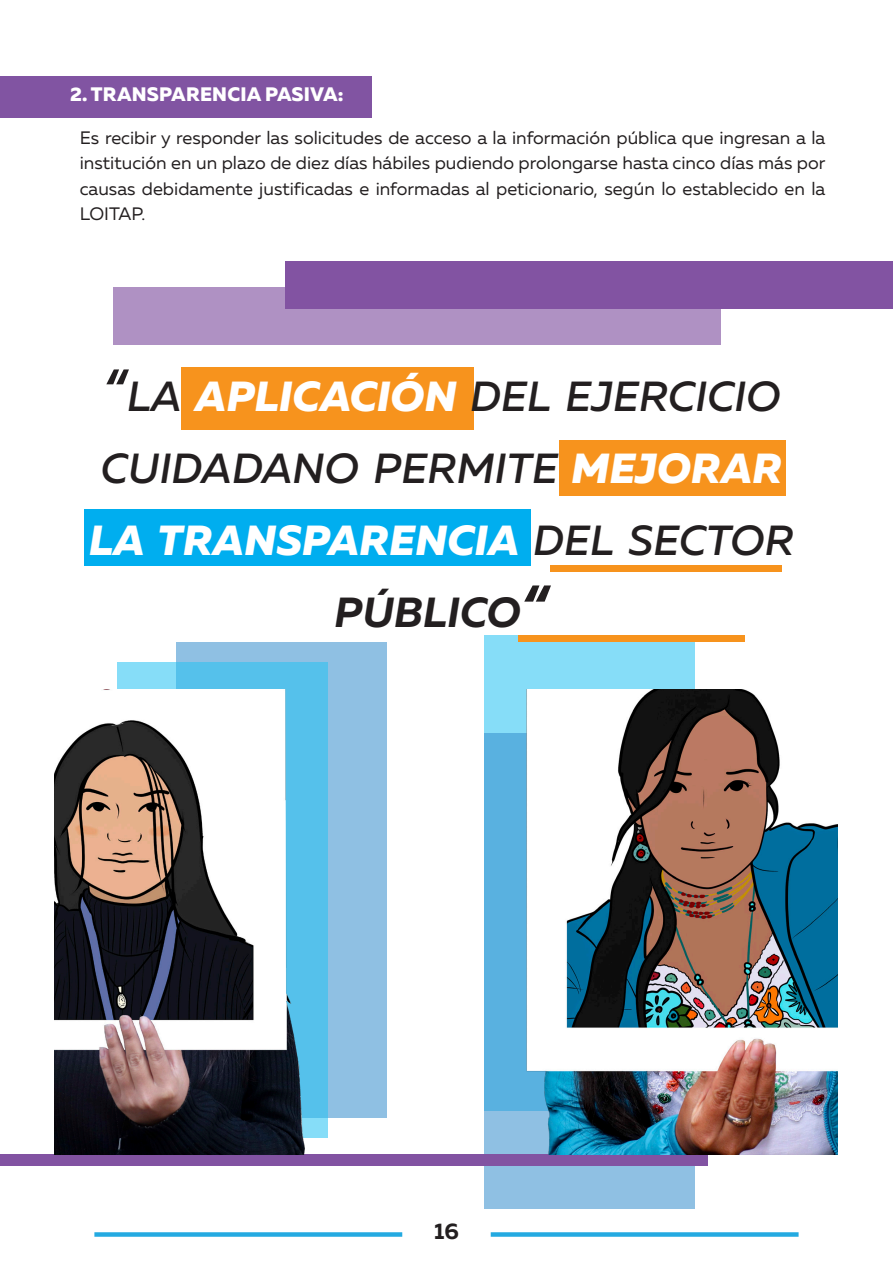
<style>
.page{position:relative;width:893px;height:1263px;background:#fff}
.page>*{position:absolute;margin:0;border:0;box-sizing:border-box;transform-origin:0 0}
.t1{font:italic 500 42px/72px "Muller";color:#231f20;text-align:center}
.t2{font:700 22.5px "Muller";color:#231f20}
.Párrafo{font:800 19.5px "Muller";letter-spacing:.01em;color:#fff}
.Párrafo-2{font:18px/25.5px "Muller";color:#231f20;text-align:justify}
.s1{font-size:60px}
.s2{font-weight:800;color:#fff}
.s3{font-weight:700}
.s4{font-weight:700;font-size:60px}
</style>
<div class="page">
<div style="left:491px;top:1232px;width:308px;height:5px;background:#24aae1"></div>
<div style="left:94px;top:1232px;width:308px;height:5px;background:#24aae1"></div>
<div style="left:484px;top:635px;width:211px;height:475px;background:#86ddf8"></div>
<svg style="left:484px;top:734px;width:211px;height:475px;background:#80bce2"></svg>
<div style="left:176px;top:642px;width:211px;height:475px;background:#8fc0e3"></div>
<div style="left:84px;top:509px;width:446px;height:57px;background:#00aeef"></div>
<div style="left:559px;top:440px;width:226px;height:55px;background:#f7931d"></div>
<div style="left:181px;top:367px;width:292px;height:62px;background:#f7931d"></div>
<div style="left:0;top:77px;width:371px;height:41px;background:#8154a2"></div>
<hr style="left:892px;top:0;width:1px;height:370px;background:#24aae1">
<hr style="left:892px;top:370px;width:1px;height:59px;background:#175d9e">
<hr style="left:892px;top:1166px;width:1px;height:43px;background:#24aae1">
<div style="left:519px;top:635px;width:226px;height:7px;background:#f7931d"></div>
<div style="left:550px;top:566px;width:231px;height:6px;background:#f7931d"></div>
<div style="left:0;top:1154px;width:708px;height:12px;background:#8253a2"></div>
<svg style="left:117px;top:662px;width:210px;height:476px;background:#62c8ee"></svg>
<img style="left:54px;top:690px;width:268px;height:464px">
<img style="left:493px;top:690px;width:345px;height:464px">
<div style="left:113px;top:287px;width:607px;height:57px;background:#af91c3"></div>
<div style="left:286px;top:261px;width:607px;height:48px;background:#8253a2"></div>
<p class="Párrafo" style="left:70px;top:82px;width:275px">2. TRANSPARENCIA PASIVA:</p>
<p class="Párrafo-2" style="left:80px;top:124px;width:747px">Es recibir y responder las solicitudes de acceso a la información pública que ingresan a la institución en un plazo de diez días hábiles pudiendo prolongarse hasta cinco días más por causas debidamente justificadas e informadas al peticionario, según lo establecido en la LOITAP.</p>
<p class="t1" style="left:89px;top:360px;width:707px"><span class="s1">“</span>LA <span class="s2">APLICACIÓN</span> DEL EJERCICIO<br>CUIDADANO PERMITE <span class="s2">MEJORAR<br>LA TRANSPARENCIA</span> DEL SECTOR <span class="s3">público</span><span class="s4">“</span></p>
<p class="t2" style="left:434px;top:1216px;width:26px">16</p>
</div>
